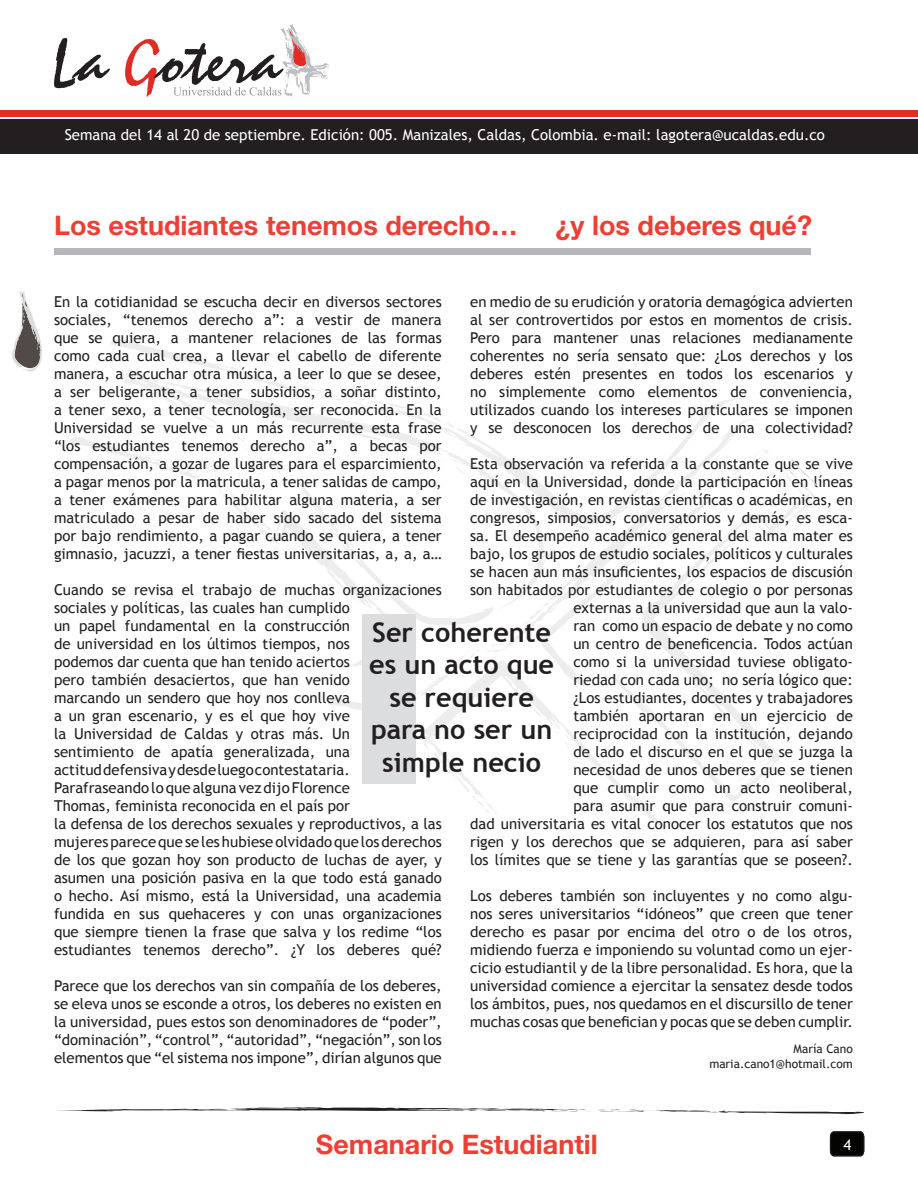
<style>
.page{position:relative;width:918px;height:1188px;background:#fff}
.page>*{position:absolute;margin:0;border:0;box-sizing:border-box;transform-origin:0 0}
.t1{font:700 27px "Helvetica Neue";color:#ee3f34}
.t2{font:700 27px/32.4px "Trebuchet MS";color:#231f20;text-align:center}
.t3{font:15px/18px "Trebuchet MS";color:#231f20;text-align:justify}
.t4{font:15px "Trebuchet MS";color:#fff}
.t5{font:12px/14.4px "Trebuchet MS";color:#231f20;text-align:right}
</style>
<div class="page">
<div style="left:0;top:119px;width:918px;height:35px;background:#231f20"></div>
<div style="left:0;top:110px;width:918px;height:6px;background:#e02b26"></div>
<svg style="left:54px;top:38px;width:56px;height:50px"></svg>
<svg style="left:125px;top:24px;width:205px;height:73px"></svg>
<svg style="left:830px;top:1132px;width:34px;height:24px"></svg>
<svg style="left:57px;top:1107px;width:807px;height:7px"></svg>
<svg style="left:418px;top:721px;width:249px;height:112px"></svg>
<svg style="left:605px;top:721px;width:174px;height:80px"></svg>
<svg style="left:12px;top:291px;width:30px;height:80px"></svg>
<svg style="left:70px;top:339px;width:746px;height:382px"></svg>
<div style="left:54px;top:248px;width:757px;height:7px;background:#b6b7bb"></div>
<div style="left:362px;top:615px;width:54px;height:169px;background:#dcdddf"></div>
<p class="t4" style="left:65px;top:126px;width:762px">Semana del 14 al 20 de septiembre. Edición: 005. Manizales, Caldas, Colombia. e-mail: lagotera@ucaldas.edu.co</p>
<h1 class="t1" style="left:54px;top:208px;width:465px">Los estudiantes tenemos derecho…</h1>
<h1 class="t1" style="left:556px;top:208px;width:258px">¿y los deberes qué?</h1>
<p class="t3" style="left:470px;top:292px;width:384px">en medio de su erudición y oratoria demagógica advierten al ser controvertidos por estos en momentos de crisis.<br>Pero para mantener unas relaciones medianamente coherentes no sería sensato que: ¿Los derechos y los deberes estén presentes en todos los escenarios y no simplemente como elementos de conveniencia, utilizados cuando los intereses particulares se imponen y se desconocen los derechos de una colectividad?</p>
<p class="t3" style="left:470px;top:454px;width:384px;text-align:right">Esta observación va referida a la constante que se vive aquí en la Universidad, donde la participación en líneas de investigación, en revistas científicas o académicas, en congresos, simposios, conversatorios y demás, es esca&shy;sa. El desempeño académico general del alma mater es bajo, los grupos de estudio sociales, políticos y culturales se hacen aun más insuficientes, los espacios de discusión son habitados por estudiantes de colegio o por personas externas a la universidad que aun la valo-<br>ran como un espacio de debate y no como<br>un centro de beneficencia. Todos actúan<br>como si la universidad tuviese obligato-<br>riedad con cada uno; no sería lógico que:<br>¿Los estudiantes, docentes y trabajadores<br>también aportaran en un ejercicio de<br>reciprocidad con la institución, dejando<br>de lado el discurso en el que se juzga la<br>necesidad de unos deberes que se tienen<br>que cumplir como un acto neoliberal,<br>para asumir que para construir comuni-<br>dad universitaria es vital conocer los estatutos que nos rigen y los derechos que se adquieren, para así saber los límites que se tiene y las garantías que se poseen?.</p>
<p class="t3" style="left:470px;top:886px;width:384px">Los deberes también son incluyentes y no como algu&shy;nos seres universitarios “idóneos” que creen que tener derecho es pasar por encima del otro o de los otros, midiendo fuerza e imponiendo su voluntad como un ejer&shy;cicio estudiantil y de la libre personalidad. Es hora, que la universidad comience a ejercitar la sensatez desde todos los ámbitos, pues, nos quedamos en el discursillo de tener muchas cosas que benefician y pocas que se deben cumplir.</p>
<p class="t3" style="left:54px;top:293px;width:389px">En la cotidianidad se escucha decir en diversos sectores sociales, “tenemos derecho a”: a vestir de manera que se quiera, a mantener relaciones de las formas como cada cual crea, a llevar el cabello de diferente manera, a escuchar otra música, a leer lo que se desee, a ser beligerante, a tener subsidios, a soñar distinto, a tener sexo, a tener tecnología, ser reconocida. En la Universidad se vuelve a un más recurrente esta frase “los estudiantes tenemos derecho a”, a becas por compensación, a gozar de lugares para el esparcimiento, a pagar menos por la matricula, a tener salidas de campo, a tener exámenes para habilitar alguna materia, a ser matriculado a pesar de haber sido sacado del sistema por bajo rendimiento, a pagar cuando se quiera, a tener gimnasio, jacuzzi, a tener fiestas universitarias, a, a, a…</p>
<p class="t3" style="left:54px;top:581px;width:389px;text-align:left">Cuando se revisa el trabajo de muchas organizaciones sociales y políticas, las cuales han cumplido<br>un papel fundamental en la construcción<br>de universidad en los últimos tiempos, nos<br>podemos dar cuenta que han tenido aciertos<br>pero también desaciertos, que han venido<br>marcando un sendero que hoy nos conlleva<br>a un gran escenario, y es el que hoy vive<br>la Universidad de Caldas y otras más. Un<br>sentimiento de apatía generalizada, una<br>actitud defensiva y desde luego contestataria.<br>Parafraseando lo que alguna vez dijo Florence<br>Thomas, feminista reconocida en el país por<br>la defensa de los derechos sexuales y reproductivos, a las mujeres parece que se les hubiese olvidado que los derechos de los que gozan hoy son producto de luchas de ayer, y asumen una posición pasiva en la que todo está ganado o hecho. Así mismo, está la Universidad, una academia fundida en sus quehaceres y con unas organizaciones que siempre tienen la frase que salva y los redime “los estudiantes tenemos derecho”. ¿Y los deberes qué?</p>
<p class="t3" style="left:54px;top:977px;width:389px">Parece que los derechos van sin compañía de los deberes, se eleva unos se esconde a otros, los deberes no existen en la universidad, pues estos son denominadores de “poder”, “dominación”, “control”, “autoridad”, “negación”, son los elementos que “el sistema nos impone”, dirían algunos que</p>
<h1 class="t2" style="left:369px;top:616px;width:186px">Ser coherente es un acto que se requiere para no ser un simple necio</h1>
<p class="t5" style="left:709px;top:1042px;width:145px">María Cano maria.cano1@hotmail.com</p>
<h1 class="t1" style="left:316px;top:1127px;width:283px">Semanario Estudiantil</h1>
<p class="t4" style="left:844px;top:1136px;width:9px">4</p>
</div>
